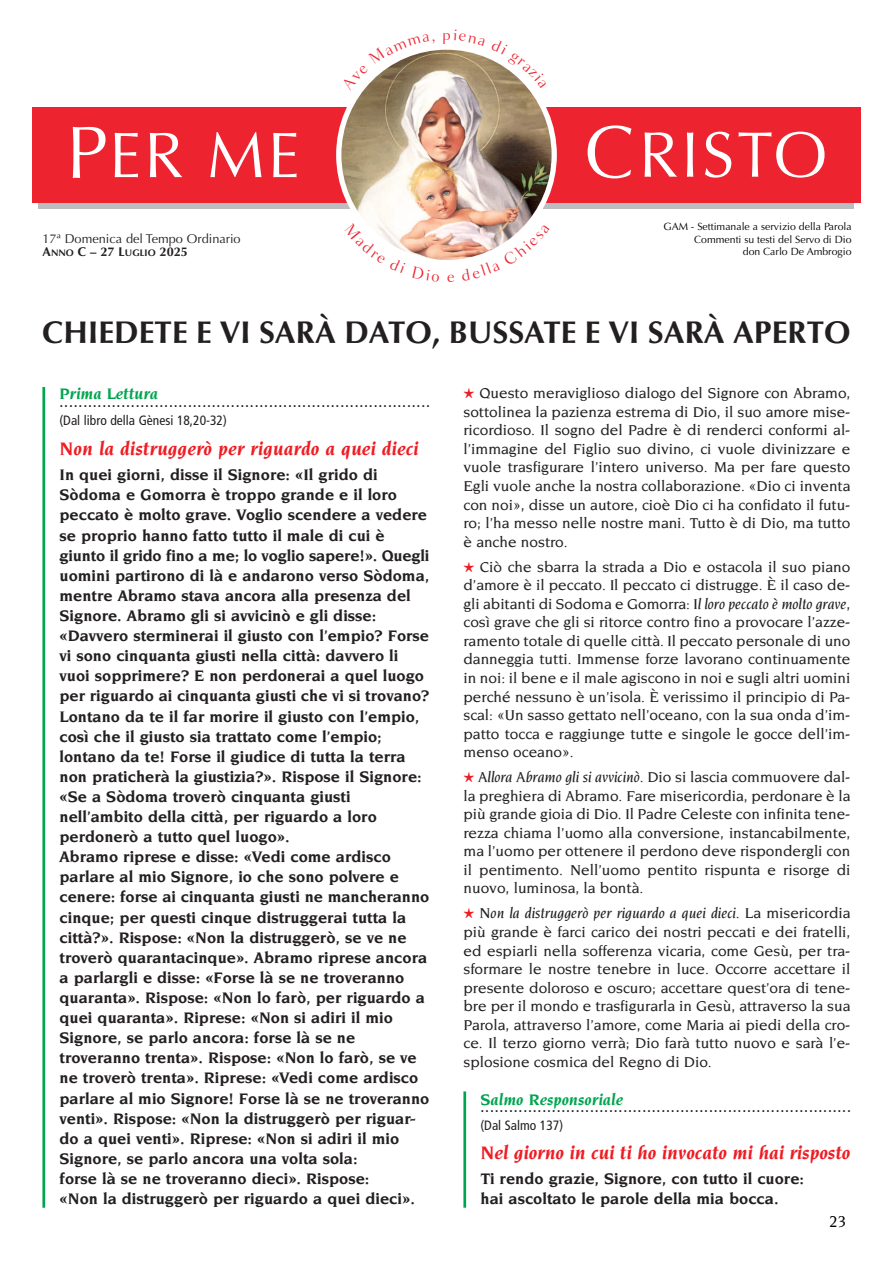
<style>
.page{position:relative;width:893px;height:1263px;background:#fff}
.page>*{position:absolute;margin:0;border:0;box-sizing:border-box;transform-origin:0 0}
.t1{font:700 31.5px "Optima";color:#231f20}
.t2{font:italic 700 19.5px "Novarese";letter-spacing:-.005em;color:#ee1d23}
.t3{font:500 16.95px "Novarese";color:#000}
.t4{font:700 16.5px/20.1px "Novarese";color:#231f20}
.t5{font:condensed 16.5px "Frutiger";color:#231f20}
.t6{font:italic 700 16.5px "Novarese";color:#00a54f}
.t7{font:500 15.45px/18.6px "Novarese";color:#231f20;text-align:justify}
.t8{font:condensed 13.5px "Frutiger";color:#231f20}
.t9{font:12.75px "Optima";color:#231f20}
.t10{font:700 12.75px "Optima";color:#231f20}
.t11{font:10.5px/12.6px "Optima";color:#000001;text-align:right}
.s1{font-size:9.6px}
.s2{font-family:"Monotype Sorts";font-weight:400;font-size:13.5px;color:#ee1d23}
.s3{font-style:italic}
</style>
<div class="page">
<div style="left:38px;top:119px;width:816px;height:90px;background:#bcbdc0"></div>
<div style="left:32px;top:107px;width:828px;height:96px;background:#ed242f"></div>
<img style="left:340px;top:50px;width:212px;height:209px">
<div style="left:336px;top:44px;width:221px;height:221px;border:5px solid #fff;border-radius:50%"></div>
<svg style="left:73px;top:127px;width:33px;height:51px"></svg>
<svg style="left:115px;top:133px;width:23px;height:44px"></svg>
<svg style="left:150px;top:133px;width:32px;height:44px"></svg>
<svg style="left:210px;top:132px;width:51px;height:45px"></svg>
<svg style="left:273px;top:133px;width:24px;height:44px"></svg>
<svg style="left:588px;top:125px;width:44px;height:53px"></svg>
<svg style="left:645px;top:132px;width:32px;height:45px"></svg>
<svg style="left:687px;top:132px;width:6px;height:45px"></svg>
<svg style="left:705px;top:132px;width:26px;height:46px"></svg>
<svg style="left:738px;top:132px;width:86px;height:46px"></svg>
<hr style="left:42px;top:387px;width:3px;height:821px;background:#00a54f">
<hr style="left:463px;top:1091px;width:3px;height:117px;background:#00a54f">
<svg style="left:341px;top:45px;width:94px;height:45px"></svg>
<svg style="left:443px;top:44px;width:22px;height:2px"></svg>
<svg style="left:491px;top:50px;width:56px;height:38px"></svg>
<svg style="left:344px;top:222px;width:62px;height:37px"></svg>
<svg style="left:461px;top:224px;width:89px;height:40px"></svg>
<p class="t9" style="left:43px;top:232px;width:200px">17ª Domenica del Tempo Ordinario</p>
<p class="t10" style="left:43px;top:246px;width:147px">A<span class="s1">NNO</span> C – 27 L<span class="s1">UGLIO</span> 2025</p>
<p class="t11" style="left:663px;top:221px;width:190px">GAM - Settimanale a servizio della Parola<br>Commenti su testi del Servo di Dio<br>don Carlo De Ambrogio</p>
<p class="t1" style="left:43px;top:319px;width:809px">CHIEDETE E VI SARÀ DATO, BUSSATE E VI SARÀ APERTO</p>
<p class="t6" style="left:60px;top:387px;width:100px">Prima Lettura</p>
<p class="t5" style="left:60px;top:395px;width:372px">..............................................................................</p>
<p class="t8" style="left:60px;top:415px;width:169px">(Dal libro della Gènesi 18,20-32)</p>
<p class="t2" style="left:60px;top:440px;width:361px">Non la distruggerò per riguardo a quei dieci</p>
<p class="t4" style="left:60px;top:466px;width:320px">In quei giorni, disse il Signore: «Il grido di</p>
<p class="t4" style="left:60px;top:486px;width:369px">Sòdoma e Gomorra è troppo grande e il loro peccato è molto grave. Voglio scendere a vedere se proprio hanno fatto tutto il male di cui è</p>
<p class="t4" style="left:60px;top:546px;width:371px">giunto il grido fino a me; lo voglio sapere!». Quegli</p>
<p class="t4" style="left:60px;top:566px;width:371px">uomini partirono di là e andarono verso Sòdoma,</p>
<p class="t4" style="left:60px;top:586px;width:353px">mentre Abramo stava ancora alla presenza del<br>Signore. Abramo gli si avvicinò e gli disse:</p>
<p class="t4" style="left:60px;top:627px;width:371px">«Davvero sterminerai il giusto con l’empio? Forse vi sono cinquanta giusti nella città: davvero li vuoi sopprimere? E non perdonerai a quel luogo</p>
<p class="t4" style="left:60px;top:687px;width:371px">per riguardo ai cinquanta giusti che vi si trovano?</p>
<p class="t4" style="left:60px;top:707px;width:361px">Lontano da te il far morire il giusto con l’empio, così che il giusto sia trattato come l’empio;</p>
<p class="t4" style="left:60px;top:747px;width:364px">lontano da te! Forse il giudice di tutta la terra non praticherà la giustizia?». Rispose il Signore: «Se a Sòdoma troverò cinquanta giusti</p>
<p class="t4" style="left:60px;top:808px;width:319px">nell’ambito della città, per riguardo a loro</p>
<p class="t4" style="left:60px;top:828px;width:232px">perdonerò a tutto quel luogo».</p>
<p class="t4" style="left:60px;top:848px;width:333px">Abramo riprese e disse: «Vedi come ardisco</p>
<p class="t4" style="left:60px;top:868px;width:341px">parlare al mio Signore, io che sono polvere e</p>
<p class="t4" style="left:60px;top:888px;width:371px">cenere: forse ai cinquanta giusti ne mancheranno</p>
<p class="t4" style="left:60px;top:908px;width:369px">cinque; per questi cinque distruggerai tutta la città?». Rispose: «Non la distruggerò, se ve ne troverò quarantacinque». Abramo riprese ancora a parlargli e disse: «Forse là se ne troveranno quaranta». Rispose: «Non lo farò, per riguardo a quei quaranta». Riprese: «Non si adiri il mio</p>
<p class="t4" style="left:60px;top:1029px;width:297px">Signore, se parlo ancora: forse là se ne</p>
<p class="t4" style="left:60px;top:1049px;width:360px">troveranno trenta». Rispose: «Non lo farò, se ve ne troverò trenta». Riprese: «Vedi come ardisco</p>
<p class="t4" style="left:60px;top:1089px;width:371px">parlare al mio Signore! Forse là se ne troveranno</p>
<p class="t4" style="left:60px;top:1109px;width:358px">venti». Rispose: «Non la distruggerò per riguar&shy;do a quei venti». Riprese: «Non si adiri il mio</p>
<p class="t4" style="left:60px;top:1149px;width:300px">Signore, se parlo ancora una volta sola:</p>
<p class="t4" style="left:60px;top:1169px;width:311px">forse là se ne troveranno dieci». Rispose:</p>
<p class="t4" style="left:60px;top:1190px;width:357px">«Non la distruggerò per riguardo a quei dieci».</p>
<p class="t7" style="left:463px;top:385px;width:388px"><span class="s2">H</span> Questo meraviglioso dialogo del Signore con Abramo, sottolinea la pazienza estrema di Dio, il suo amore mise&shy;ricordioso. Il sogno del Padre è di renderci conformi al&shy;l’immagine del Figlio suo divino, ci vuole divinizzare e vuole trasfigurare l’intero universo. Ma per fare questo Egli vuole anche la nostra collaborazione. «Dio ci inventa con noi», disse un autore, cioè Dio ci ha confidato il futu&shy;ro; l’ha messo nelle nostre mani. Tutto è di Dio, ma tutto è anche nostro.</p>
<p class="t7" style="left:463px;top:558px;width:388px"><span class="s2">H</span> Ciò che sbarra la strada a Dio e ostacola il suo piano d’amore è il peccato. Il peccato ci distrugge. È il caso de&shy;gli abitanti di Sodoma e Gomorra: <span class="s3">Il loro peccato è molto grave, </span>così grave che gli si ritorce contro fino a provocare l’azze&shy;ramento totale di quelle città. Il peccato personale di uno danneggia tutti. Immense forze lavorano continuamente in noi: il bene e il male agiscono in noi e sugli altri uomini perché nessuno è un’isola. È verissimo il principio di Pa&shy;scal: «Un sasso gettato nell’oceano, con la sua onda d’im&shy;patto tocca e raggiunge tutte e singole le gocce dell’im&shy;menso oceano».</p>
<p class="t7" style="left:463px;top:769px;width:388px"><span class="s2">H</span> <span class="s3">Allora Abramo gli si avvicinò.</span> Dio si lascia commuovere dal&shy;la preghiera di Abramo. Fare misericordia, perdonare è la più grande gioia di Dio. Il Padre Celeste con infinita tene&shy;rezza chiama l’uomo alla conversione, instancabilmente, ma l’uomo per ottenere il perdono deve rispondergli con il pentimento. Nell’uomo pentito rispunta e risorge di nuovo, luminosa, la bontà.</p>
<p class="t7" style="left:463px;top:905px;width:388px"><span class="s2">H</span> <span class="s3">Non la distruggerò per riguardo a quei dieci.</span> La misericordia più grande è farci carico dei nostri peccati e dei fratelli, ed espiarli nella sofferenza vicaria, come Gesù, per tra&shy;sformare le nostre tenebre in luce. Occorre accettare il presente doloroso e oscuro; accettare quest’ora di tene&shy;bre per il mondo e trasfigurarla in Gesù, attraverso la sua Parola, attraverso l’amore, come Maria ai piedi della cro&shy;ce. Il terzo giorno verrà; Dio farà tutto nuovo e sarà l’e&shy;splosione cosmica del Regno di Dio.</p>
<p class="t6" style="left:480px;top:1092px;width:144px">Salmo Responsoriale</p>
<p class="t5" style="left:480px;top:1100px;width:372px">..............................................................................</p>
<p class="t8" style="left:480px;top:1119px;width:84px">(Dal Salmo 137)</p>
<p class="t2" style="left:480px;top:1144px;width:371px">Nel giorno in cui ti ho invocato mi hai risposto</p>
<p class="t4" style="left:480px;top:1170px;width:325px">Ti rendo grazie, Signore, con tutto il cuore:</p>
<p class="t4" style="left:480px;top:1190px;width:300px">hai ascoltato le parole della mia bocca.</p>
<p class="t3" style="left:829px;top:1215px;width:18px">23</p>
</div>
